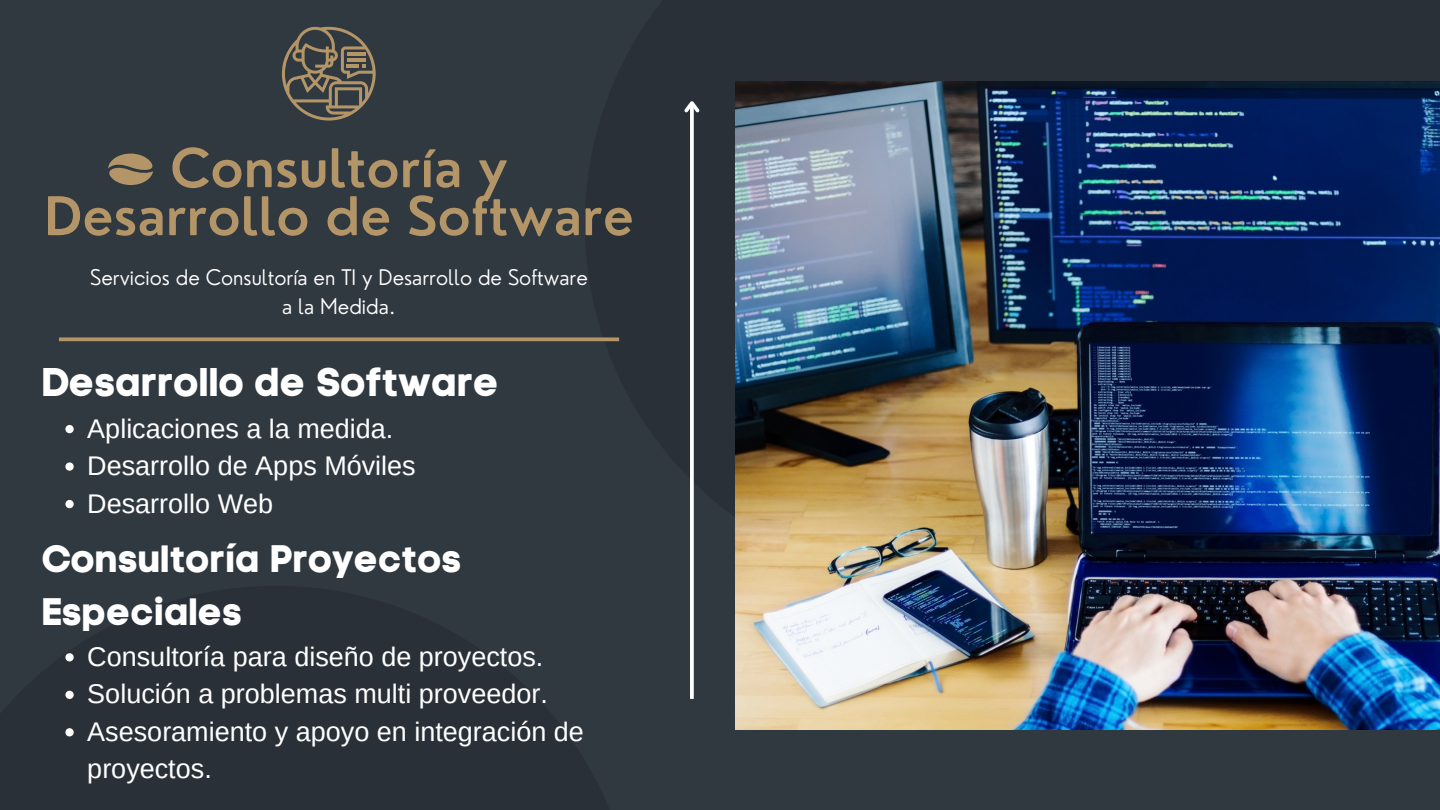
<style>
.page{position:relative;width:1440px;height:810px;background:#303840}
.page>*{position:absolute;margin:0;border:0;box-sizing:border-box;transform-origin:0 0}
.t1{font:600 52px/48px "Nourd";color:#b49567;text-align:center}
.t2{font:40px "Code Pro Bold LC";color:#fff}
.t3{font:38px/52.5px "Code Pro Bold LC";color:#fff}
.t4{font:27px/37.5px "Arimo";color:#fff}
.t5{font:300 21px/29.2px "Nourd";color:#fff;text-align:center}
</style>
<div class="page">
<div style="left:0;top:586px;width:637px;height:224px;background:#2a3037"></div>
<div style="left:845px;top:0;width:595px;height:253px;background:#2a3037"></div>
<svg style="left:690px;top:116px;width:4px;height:583px;fill:#f9f9f9"></svg>
<svg style="left:684px;top:101px;width:16px;height:15px"></svg>
<svg style="left:108px;top:154px;width:45px;height:31px"></svg>
<svg style="left:59px;top:337px;width:560px;height:4px;fill:#b49567"></svg>
<svg style="left:282px;top:27px;width:94px;height:94px"></svg>
<img style="left:735px;top:81px;width:705px;height:648px">
<svg style="left:65px;top:425px;width:9px;height:8px"></svg>
<svg style="left:65px;top:462px;width:9px;height:9px"></svg>
<svg style="left:65px;top:500px;width:9px;height:8px"></svg>
<svg style="left:65px;top:653px;width:9px;height:8px"></svg>
<svg style="left:65px;top:691px;width:9px;height:8px"></svg>
<svg style="left:65px;top:728px;width:9px;height:8px"></svg>
<h1 class="t1" style="left:44px;top:144px;width:591px">Consultoría y<br>Desarrollo de Software</h1>
<p class="t5" style="left:90px;top:262px;width:499px">Servicios de Consultoría en TI y Desarrollo de Software a la Medida.</p>
<h2 class="t2" style="left:41px;top:358px;width:459px">Desarrollo de Software</h2>
<p class="t4" style="left:87px;top:410px;width:330px">Aplicaciones a la medida.<br>Desarrollo de Apps Móviles<br>Desarrollo Web</p>
<h3 class="t3" style="left:41px;top:533px;width:422px">Consultoría Proyectos<br>Especiales</h3>
<p class="t4" style="left:87px;top:638px;width:498px">Consultoría para diseño de proyectos.<br>Solución a problemas multi proveedor.<br>Asesoramiento y apoyo en integración de proyectos.</p>
</div>
